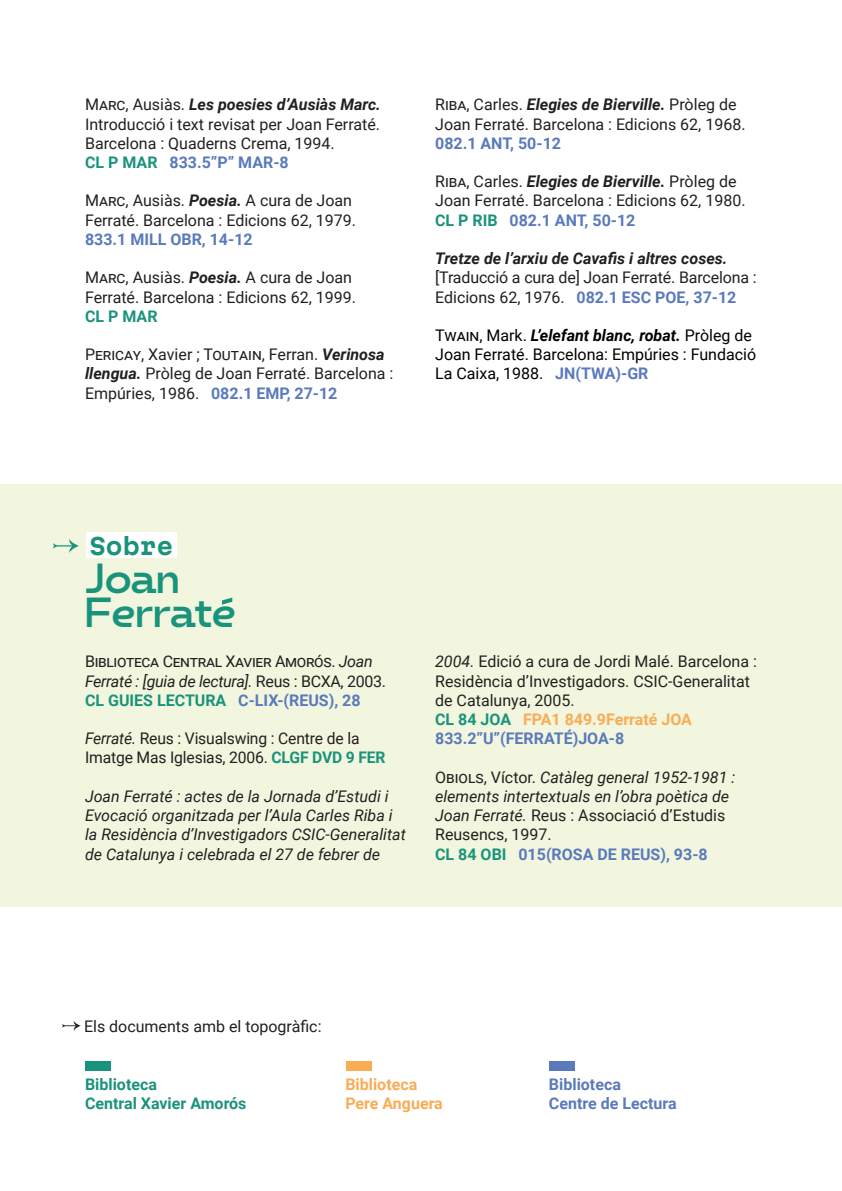
<style>
.page{position:relative;width:842px;height:1191px;background:#fff}
.page>*{position:absolute;margin:0;border:0;box-sizing:border-box;transform-origin:0 0}
.t1{font:700 39.8px "Airo Trial";color:#1a937c}
.t2{font:700 22.4px "Martian Mono Semi Expanded";color:#1a937c}
.t3{font:16px/19.2px "Roboto";color:#231f20}
.t4{font:italic 16px/19.2px "Roboto";color:#231f20}
.t5{font:16px/19.2px "Roboto";color:#000}
.t6{font:16px/19.2px "Roboto";letter-spacing:-.02em;color:#231f20}
.t7{font:700 16px/19.2px "Roboto";color:#1a937c}
.t8{font:700 16px/19.2px "Roboto";color:#5a7abd}
.t9{font:700 16px/19.2px "Roboto";color:#faac55}
.s1{font-weight:700;font-style:italic}
.s2{font-weight:700;color:#1a937c}
.s3{font-weight:700;color:#5a7abd}
.s4{font-style:italic}
.s5{font-weight:700;color:#faac55}
.s6{font-style:normal}
.s7{font-weight:700;font-style:normal;color:#1a937c}
.s8{font-weight:700;font-style:normal;color:#5a7abd}
</style>
<div class="page">
<div style="left:0;top:484px;width:842px;height:423px;background:#f2f6de"></div>
<div style="left:85px;top:1061px;width:26px;height:10px;background:#1a937c"></div>
<div style="left:346px;top:1061px;width:26px;height:10px;background:#faac55"></div>
<div style="left:549px;top:1061px;width:25px;height:10px;background:#5a7abd"></div>
<div style="left:86px;top:532px;width:91px;height:26px;background:#fff"></div>
<svg style="left:53px;top:539px;width:26px;height:14px"></svg>
<svg style="left:222px;top:597px;width:10px;height:7px"></svg>
<svg style="left:62px;top:1021px;width:19px;height:10px"></svg>
<p class="t3" style="left:85px;top:95px;width:297px">Marc, Ausiàs. <span class="s1">Les poesies d’Ausiàs Marc.<br></span>Introducció i text revisat per Joan Ferraté.<br>Barcelona : Quaderns Crema, 1994.<br><span class="s2">CL P MAR</span> <span class="s3">833.5”P” MAR-8</span></p>
<p class="t3" style="left:85px;top:191px;width:272px">Marc, Ausiàs. <span class="s1">Poesia.</span> A cura de Joan<br>Ferraté. Barcelona : Edicions 62, 1979.<br><span class="s3">833.1 MILL OBR, 14-12</span></p>
<p class="t3" style="left:85px;top:267px;width:272px">Marc, Ausiàs. <span class="s1">Poesia.</span> A cura de Joan<br>Ferraté. Barcelona : Edicions 62, 1999.<br><span class="s2">CL P MAR</span></p>
<p class="t3" style="left:85px;top:344px;width:310px">Pericay, Xavier ; Toutain, Ferran. <span class="s1">Verinosa llengua.</span> Pròleg de Joan Ferraté. Barcelona :<br>Empúries, 1986. <span class="s3">082.1 EMP, 27-12</span></p>
<p class="t3" style="left:435px;top:95px;width:312px">Riba, Carles. <span class="s1">Elegies de Bierville.</span> Pròleg de<br>Joan Ferraté. Barcelona : Edicions 62, 1968.<br><span class="s3">082.1 ANT, 50-12</span></p>
<p class="t3" style="left:435px;top:171px;width:312px">Riba, Carles. <span class="s1">Elegies de Bierville.</span> Pròleg de<br>Joan Ferraté. Barcelona : Edicions 62, 1980.<br><span class="s2">CL P RIB</span> <span class="s3">082.1 ANT, 50-12</span></p>
<p class="t3" style="left:435px;top:248px;width:323px"><span class="s1">Tretze de l’arxiu de Cavafis i altres coses. </span>[Traducció a cura de] Joan Ferraté. Barcelona :<br>Edicions 62, 1976. <span class="s3">082.1 ESC POE, 37-12</span></p>
<p class="t5" style="left:435px;top:325px;width:323px">Twain, Mark. <span class="s1">L’elefant blanc, robat.</span> Pròleg de<br>Joan Ferraté. Barcelona: Empúries : Fundació<br>La Caixa, 1988. <span class="s3">JN(TWA)-GR</span></p>
<p class="t2" style="left:89px;top:530px;width:86px">Sobre</p>
<h1 class="t1" style="left:86px;top:560px;width:96px">Joan</h1>
<h1 class="t1" style="left:84px;top:594px;width:153px">Ferrate</h1>
<p class="t6" style="left:85px;top:651px;width:302px">Biblioteca Central Xavier Amorós. <span class="s4">Joan<br>Ferraté : [guia de lectura].</span> Reus : BCXA, 2003.<br><span class="s2">CL GUIES LECTURA</span> <span class="s3">C-LIX-(REUS), 28</span></p>
<p class="t3" style="left:85px;top:728px;width:302px"><span class="s4">Ferraté.</span> Reus : Visualswing : Centre de la<br>Imatge Mas Iglesias, 2006. <span class="s2">CLGF DVD 9 FER</span></p>
<p class="t4" style="left:85px;top:786px;width:322px">Joan Ferraté : actes de la Jornada d’Estudi i Evocació organitzada per l’Aula Carles Riba i la Residència d’Investigadors CSIC-Generalitat de Catalunya i celebrada el 27 de febrer de</p>
<p class="t3" style="left:435px;top:651px;width:323px"><span class="s4">2004.</span> Edició a cura de Jordi Malé. Barcelona :<br>Residència d’Investigadors. CSIC-Generalitat de Catalunya, 2005.<br><span class="s2">CL 84 JOA</span> <span class="s5">FPA1 849.9Ferraté JOA </span><span class="s3">833.2”U”(FERRATÉ)JOA-8</span></p>
<p class="t4" style="left:435px;top:767px;width:302px"><span class="s6">Obiols, Víctor.</span> Catàleg general 1952-1981 : elements intertextuals en l’obra poètica de Joan Ferraté. <span class="s6">Reus : Associació d’Estudis Reusencs, 1997.<br></span><span class="s7">CL 84 OBI</span> <span class="s8">015(ROSA DE REUS), 93-8</span></p>
<p class="t3" style="left:84px;top:1016px;width:239px">Els documents amb el topogràfic:</p>
<p class="t7" style="left:85px;top:1074px;width:163px">Biblioteca<br>Central Xavier Amorós</p>
<p class="t9" style="left:345px;top:1074px;width:99px">Biblioteca<br>Pere Anguera</p>
<p class="t8" style="left:549px;top:1074px;width:129px">Biblioteca<br>Centre de Lectura</p>
</div>
